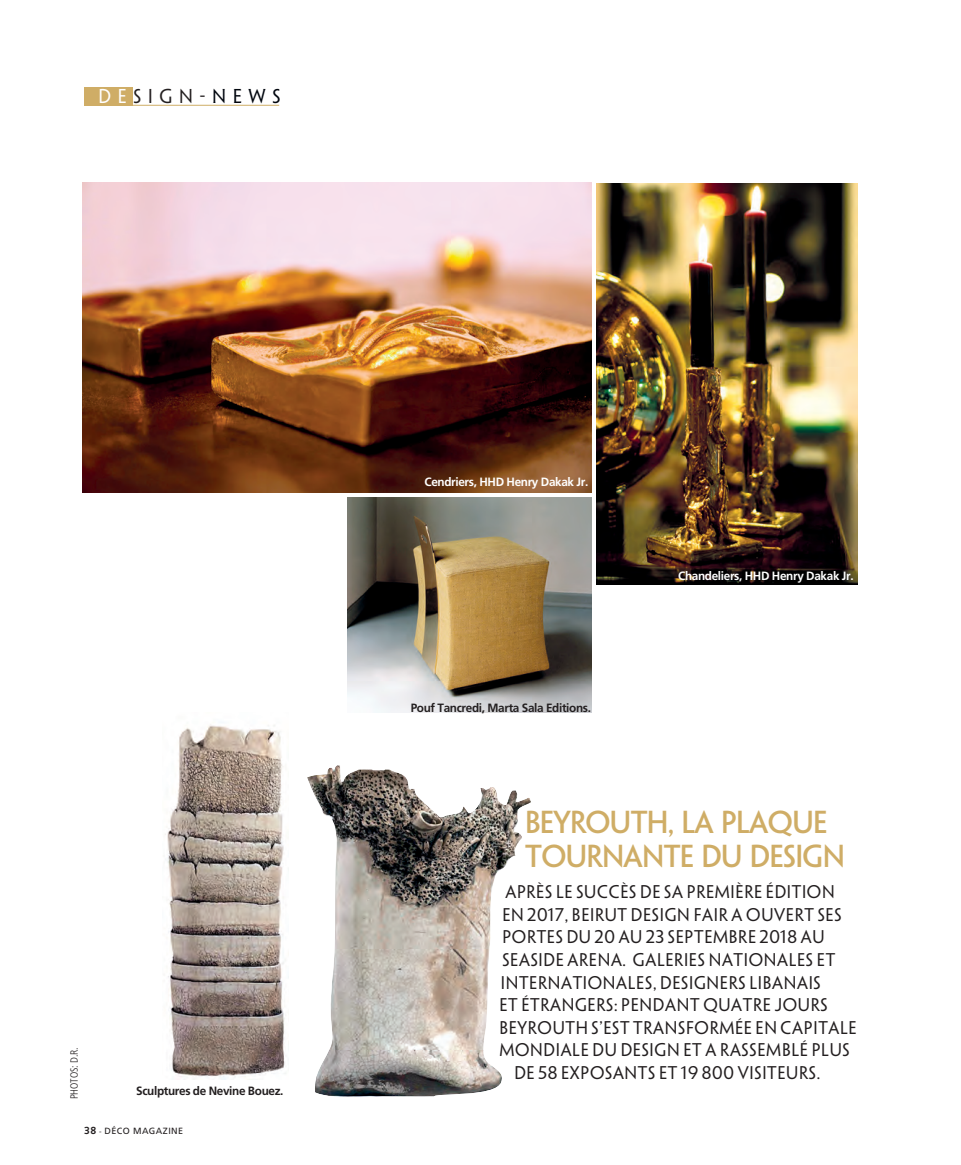
<style>
.page{position:relative;width:961px;height:1165px;background:#fff}
.page>*{position:absolute;margin:0;border:0;box-sizing:border-box;transform-origin:0 0}
.t1{font:28.5px/34.2px "Pen Um 465 0";letter-spacing:-.01em;color:#cfad66}
.t2{font:18px "Pen Um 365 0";letter-spacing:.375em;color:#231f20}
.t3{font:16.5px "Pen Um 365 0";letter-spacing:.04em;color:#231f20}
.t4{font:700 12px "Frutiger";letter-spacing:-.03em;color:#231f20}
.t5{font:700 12px "Frutiger";letter-spacing:-.03em;color:#fff}
.t6{font:300 condensed 10.5px "Frutiger";letter-spacing:-.005em;color:#231f20}
.t7{font:9px "Frutiger";letter-spacing:.05em;color:#231f20}
.s1{color:#fff}
.s2{font-family:"Pen U 365 250";color:#01060e}
.s3{font-family:"Syntax";font-weight:700;font-size:10.5px}
.s4{font-size:7.5px}
</style>
<div class="page">
<div style="left:84px;top:87px;width:48px;height:18px;background:#cfad66"></div>
<hr style="left:128px;top:105px;width:151px;height:1px;background:#cfad66">
<img style="left:83px;top:182px;width:508px;height:311px">
<img style="left:596px;top:183px;width:260px;height:401px">
<img style="left:165px;top:724px;width:121px;height:355px">
<img style="left:307px;top:765px;width:224px;height:285px">
<img style="left:315px;top:1050px;width:187px;height:47px">
<img style="left:348px;top:497px;width:243px;height:215px">
<p class="t2" style="left:98px;top:87px;width:183px"><span class="s1">DE</span>SIGN-<span class="s2">NEWS</span></p>
<p class="t6" style="left:70px;top:1099px;width:54px;rotate:-90deg">PHOTOS: D.R.</p>
<p class="t4" style="left:136px;top:1085px;width:149px">Sculptures de Nevine Bouez.</p>
<p class="t7" style="left:84px;top:1125px;width:101px"><span class="s3">38</span> <span class="s4">-</span> DÉCO MAGAZINE</p>
<p class="t5" style="left:424px;top:477px;width:165px">Cendriers, HHD Henry Dakak Jr.</p>
<p class="t4" style="left:410px;top:703px;width:182px">Pouf Tancredi, Marta Sala Editions.</p>
<p class="t5" style="left:678px;top:571px;width:177px">Chandeliers, HHD Henry Dakak Jr.</p>
<h1 class="t1" style="left:525px;top:805px;width:321px">BEYROUTH, LA PLAQUE<br>TOURNANTE DU DESIGN</h1>
<p class="t3" style="left:505px;top:883px;width:330px">APRÈS LE SUCCÈS DE SA PREMIÈRE ÉDITION</p>
<p class="t3" style="left:502px;top:905px;width:340px">EN 2017, BEIRUT DESIGN FAIR A OUVERT SES</p>
<p class="t3" style="left:502px;top:928px;width:324px">PORTES DU 20 AU 23 SEPTEMBRE 2018 AU</p>
<p class="t3" style="left:502px;top:950px;width:334px">SEASIDE ARENA. GALERIES NATIONALES ET</p>
<p class="t3" style="left:500px;top:973px;width:321px">INTERNATIONALES, DESIGNERS LIBANAIS</p>
<p class="t3" style="left:499px;top:995px;width:330px">ET ÉTRANGERS: PENDANT QUATRE JOURS</p>
<p class="t3" style="left:499px;top:1018px;width:359px">BEYROUTH S’EST TRANSFORMÉE EN CAPITALE</p>
<p class="t3" style="left:499px;top:1040px;width:352px">MONDIALE DU DESIGN ET A RASSEMBLÉ PLUS</p>
<p class="t3" style="left:514px;top:1063px;width:307px">DE 58 EXPOSANTS ET 19 800 VISITEURS.</p>
</div>
